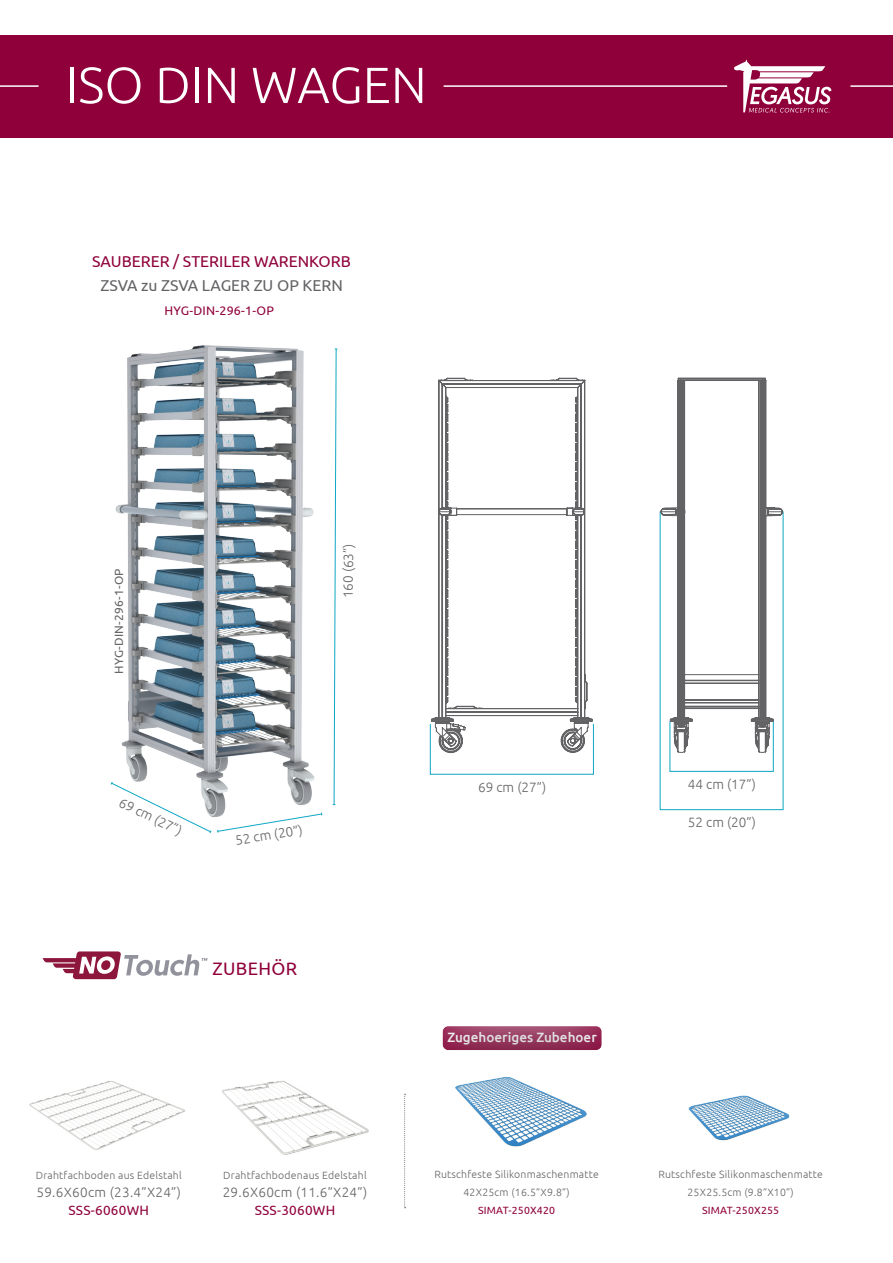
<style>
.page{position:relative;width:893px;height:1263px;background:#fff}
.page>*{position:absolute;margin:0;border:0;box-sizing:border-box;transform-origin:0 0}
.t1{font:300 50.7px "Ubuntu";color:#fff}
.t2{font:18px "Ubuntu";letter-spacing:.02em;color:#8f003a}
.t3{font:15.75px "Ubuntu";color:#8f003a}
.t4{font:15.75px "Ubuntu";color:#636366}
.t5{font:300 13.5px "Ubuntu";letter-spacing:.02em;color:#636366}
.t6{font:13.5px "Ubuntu";letter-spacing:.02em;color:#8f003a}
.t7{font:500 13.5px "Ubuntu";color:#fff}
.t8{font:12.45px "Ubuntu";letter-spacing:.02em;color:#8f003a}
.t9{font:12px "Ubuntu";letter-spacing:.02em;color:#636366}
.t10{font:300 10.5px/18px "Ubuntu";letter-spacing:.02em;color:#636366;text-align:center}
.t11{font:10.5px "Ubuntu";letter-spacing:.02em;color:#8f003a}
</style>
<div class="page">
<div style="left:0;top:35px;width:893px;height:102px;background:#8f003a"></div>
<hr style="left:0;top:85px;width:39px;height:2px;background:#fff">
<hr style="left:444px;top:85px;width:283px;height:2px;background:#fff">
<hr style="left:850px;top:85px;width:43px;height:2px;background:#fff">
<svg style="left:734px;top:60px;width:97px;height:53px"></svg>
<img style="left:115px;top:345px;width:223px;height:471px">
<div style="left:430px;top:724px;width:164px;height:50px;border:1px solid #0ea7c4"></div>
<img style="left:688px;top:1095px;width:102px;height:46px">
<img style="left:455px;top:1077px;width:132px;height:70px">
<img style="left:29px;top:1080px;width:340px;height:75px">
<svg style="left:404px;top:1094px;width:2px;height:114px"></svg>
<div style="left:431px;top:1026px;width:213px;height:27px;background:#231f20;opacity:.75"></div>
<svg style="left:661px;top:378px;width:122px;height:375px"></svg>
<svg style="left:431px;top:378px;width:162px;height:375px"></svg>
<svg style="left:435px;top:723px;width:31px;height:30px"></svg>
<svg style="left:333px;top:348px;width:4px;height:457px"></svg>
<svg style="left:110px;top:781px;width:212px;height:53px"></svg>
<svg style="left:43px;top:951px;width:165px;height:28px"></svg>
<h1 class="t1" style="left:66px;top:54px;width:363px">ISO DIN WAGEN</h1>
<h3 class="t3" style="left:92px;top:252px;width:260px">SAUBERER / STERILER WARENKORB</h3>
<h3 class="t4" style="left:100px;top:276px;width:244px">ZSVA zu ZSVA LAGER ZU OP KERN</h3>
<p class="t8" style="left:165px;top:303px;width:111px">HYG-DIN-296-1-OP</p>
<p class="t9" style="left:111px;top:674px;width:107px;rotate:-90deg">HYG-DIN-296-1-OP</p>
<p class="t5" style="left:340px;top:598px;width:56px;rotate:-90deg">160 (63”)</p>
<p class="t5" style="left:124px;top:794px;width:70px;rotate:26deg">69 cm (27”)</p>
<p class="t5" style="left:234px;top:832px;width:70px;rotate:-9deg">52 cm (20”)</p>
<h2 class="t2" style="left:213px;top:958px;width:86px">ZUBEHÖR</h2>
<p class="t10" style="left:36px;top:1165px;width:147px">Drahtfachboden aus Edelstahl</p>
<p class="t5" style="left:37px;top:1183px;width:146px">59.6X60cm (23.4”X24”)</p>
<p class="t6" style="left:69px;top:1201px;width:82px">SSS-6060WH</p>
<p class="t10" style="left:223px;top:1165px;width:145px">Drahtfachbodenaus Edelstahl</p>
<p class="t5" style="left:223px;top:1183px;width:146px">29.6X60cm (11.6”X24”)</p>
<p class="t6" style="left:255px;top:1201px;width:82px">SSS-3060WH</p>
<p class="t5" style="left:478px;top:779px;width:70px">69 cm (27”)</p>
<p class="t5" style="left:688px;top:776px;width:70px">44 cm (17”)</p>
<p class="t5" style="left:688px;top:814px;width:70px">52 cm (20”)</p>
<p class="t7" style="left:447px;top:1028px;width:151px">Zugehoeriges Zubehoer</p>
<p class="t10" style="left:434px;top:1165px;width:166px">Rutschfeste Silikonmaschenmatte<br>42X25cm (16.5”X9.8”)</p>
<p class="t11" style="left:478px;top:1204px;width:79px">SIMAT-250X420</p>
<p class="t10" style="left:658px;top:1165px;width:166px">Rutschfeste Silikonmaschenmatte<br>25X25.5cm (9.8”X10”)</p>
<p class="t11" style="left:702px;top:1204px;width:79px">SIMAT-250X255</p>
</div>
